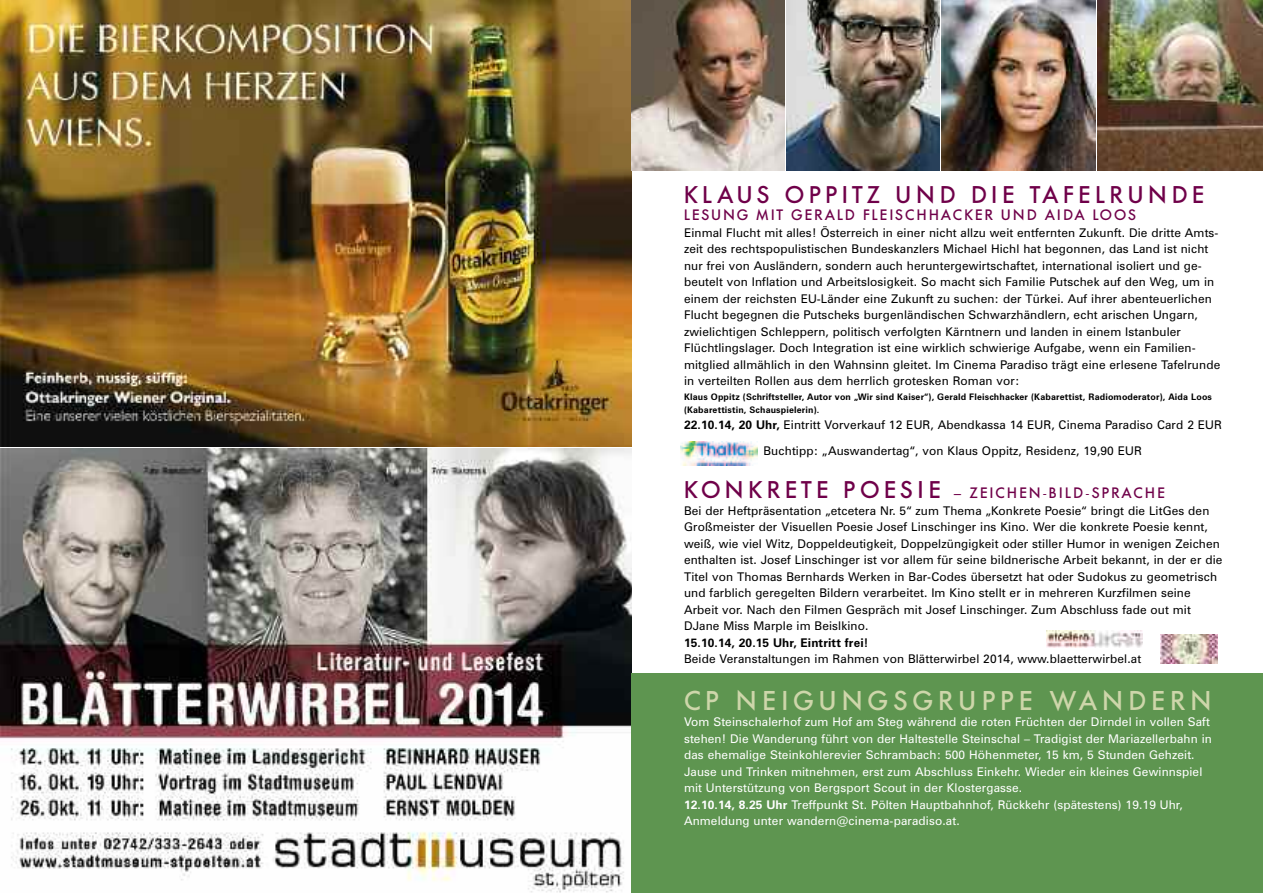
<style>
.page{position:relative;width:1263px;height:893px;background:#fff}
.page>*{position:absolute;margin:0;border:0;box-sizing:border-box;transform-origin:0 0}
.t1{font:500 27px "Futura BQ";letter-spacing:.18em;color:#ced6aa}
.t2{font:500 24px "Futura BQ";letter-spacing:.18em;color:#6f0049}
.t3{font:500 15px "Futura BQ";letter-spacing:.115em;color:#6f0049}
.t4{font:500 15px "Futura BQ";letter-spacing:.135em;color:#6f0049}
.t5{font:12px/16.5px "Zurich BT";letter-spacing:.01em;color:#000}
.t6{font:12px/16.5px "Zurich BT";letter-spacing:.01em;color:#fff}
.t7{font:700 12px "Zurich BT";letter-spacing:.01em;color:#000}
.t8{font:700 9px/12.8px "Zurich BT";letter-spacing:.015em;color:#000}
.s1{font-weight:700}
.s2{font-size:24px}
</style>
<div class="page">
<img style="left:0;top:0;width:631px;height:446px">
<img style="left:0;top:449px;width:631px;height:444px">
<div style="left:631px;top:674px;width:632px;height:219px;background:#5e9550"></div>
<img style="left:631px;top:0;width:153px;height:170px">
<img style="left:787px;top:0;width:153px;height:170px">
<img style="left:942px;top:0;width:153px;height:170px">
<img style="left:1097px;top:0;width:166px;height:170px">
<svg style="left:682px;top:441px;width:76px;height:25px"></svg>
<img style="left:680px;top:441px;width:77px;height:24px">
<img style="left:1161px;top:634px;width:56px;height:30px">
<img style="left:1047px;top:631px;width:96px;height:17px">
<h2 class="t2" style="left:684px;top:181px;width:522px">KLAUS OPPITZ UND DIE TAFELRUNDE</h2>
<p class="t3" style="left:684px;top:207px;width:454px">LESUNG MIT GERALD FLEISCHHACKER UND AIDA LOOS</p>
<p class="t5" style="left:684px;top:225px;width:538px">Einmal Flucht mit alles! Österreich in einer nicht allzu weit entfernten Zukunft. Die dritte Amts&shy;zeit des rechtspopulistischen Bundeskanzlers Michael Hichl hat begonnen, das Land ist nicht nur frei von Ausländern, sondern auch heruntergewirtschaftet, international isoliert und ge&shy;beutelt von Inflation und Arbeitslosigkeit. So macht sich Familie Putschek auf den Weg, um in einem der reichsten EU-Länder eine Zukunft zu suchen: der Türkei. Auf ihrer abenteuerlichen Flucht begegnen die Putscheks burgenländischen Schwarzhändlern, echt arischen Ungarn, zwielichtigen Schleppern, politisch verfolgten Kärntnern und landen in einem Istanbuler Flüchtlingslager. Doch Integration ist eine wirklich schwierige Aufgabe, wenn ein Familien&shy;mitglied allmählich in den Wahnsinn gleitet. Im Cinema Paradiso trägt eine erlesene Tafelrunde in verteilten Rollen aus dem herrlich grotesken Roman vor:</p>
<p class="t8" style="left:684px;top:391px;width:529px">Klaus Oppitz (Schriftsteller, Autor von „Wir sind Kaiser“), Gerald Fleischhacker (Kabarettist, Radiomoderator), Aida Loos (Kabarettistin, Schauspielerin).</p>
<p class="t5" style="left:684px;top:413px;width:539px;line-height:25.5px;text-align:center"><span class="s1">22.10.14, 20 Uhr,</span> Eintritt Vorverkauf 12 EUR, Abendkassa 14 EUR, Cinema Paradiso Card 2 EUR<br>Buchtipp: „Auswandertag“, von Klaus Oppitz, Residenz, 19,90 EUR</p>
<p class="t4" style="left:684px;top:485px;width:482px"><span class="s2">KONKRETE POESIE</span> – ZEICHEN-BILD-SPRACHE</p>
<p class="t5" style="left:684px;top:503px;width:540px">Bei der Heftpräsentation „etcetera Nr. 5“ zum Thema „Konkrete Poesie“ bringt die LitGes den Großmeister der Visuellen Poesie Josef Linschinger ins Kino. Wer die konkrete Poesie kennt, weiß, wie viel Witz, Doppeldeutigkeit, Doppelzüngigkeit oder stiller Humor in wenigen Zeichen enthalten ist. Josef Linschinger ist vor allem für seine bildnerische Arbeit bekannt, in der er die Titel von Thomas Bernhards Werken in Bar-Codes übersetzt hat oder Sudokus zu geometrisch und farblich geregelten Bildern verarbeitet. Im Kino stellt er in mehreren Kurzfilmen seine Arbeit vor. Nach den Filmen Gespräch mit Josef Linschinger. Zum Abschluss fade out mit DJane Miss Marple im Beislkino.</p>
<p class="t7" style="left:684px;top:638px;width:186px">15.10.14, 20.15 Uhr, Eintritt frei!</p>
<p class="t5" style="left:684px;top:652px;width:459px">Beide Veranstaltungen im Rahmen von Blätterwirbel 2014, www.blaetterwirbel.at</p>
<h1 class="t1" style="left:684px;top:685px;width:529px">CP NEIGUNGSGRUPPE WANDERN</h1>
<p class="t6" style="left:684px;top:715px;width:529px">Vom Steinschalerhof zum Hof am Steg während die roten Früchten der Dirndel in vollen Saft stehen! Die Wanderung führt von der Haltestelle Steinschal – Tradigist der Mariazellerbahn in das ehemalige Steinkohlerevier Schrambach: 500 Höhenmeter, 15 km, 5 Stunden Gehzeit.<br>Jause und Trinken mitnehmen, erst zum Abschluss Einkehr. Wieder ein kleines Gewinnspiel mit Unterstützung von Bergsport Scout in der Klostergasse.<br><span class="s1">12.10.14, 8.25 Uhr</span> Treffpunkt St. Pölten Hauptbahnhof, Rückkehr (spätestens) 19.19 Uhr, Anmeldung unter wandern@cinema-paradiso.at.</p>
</div>
